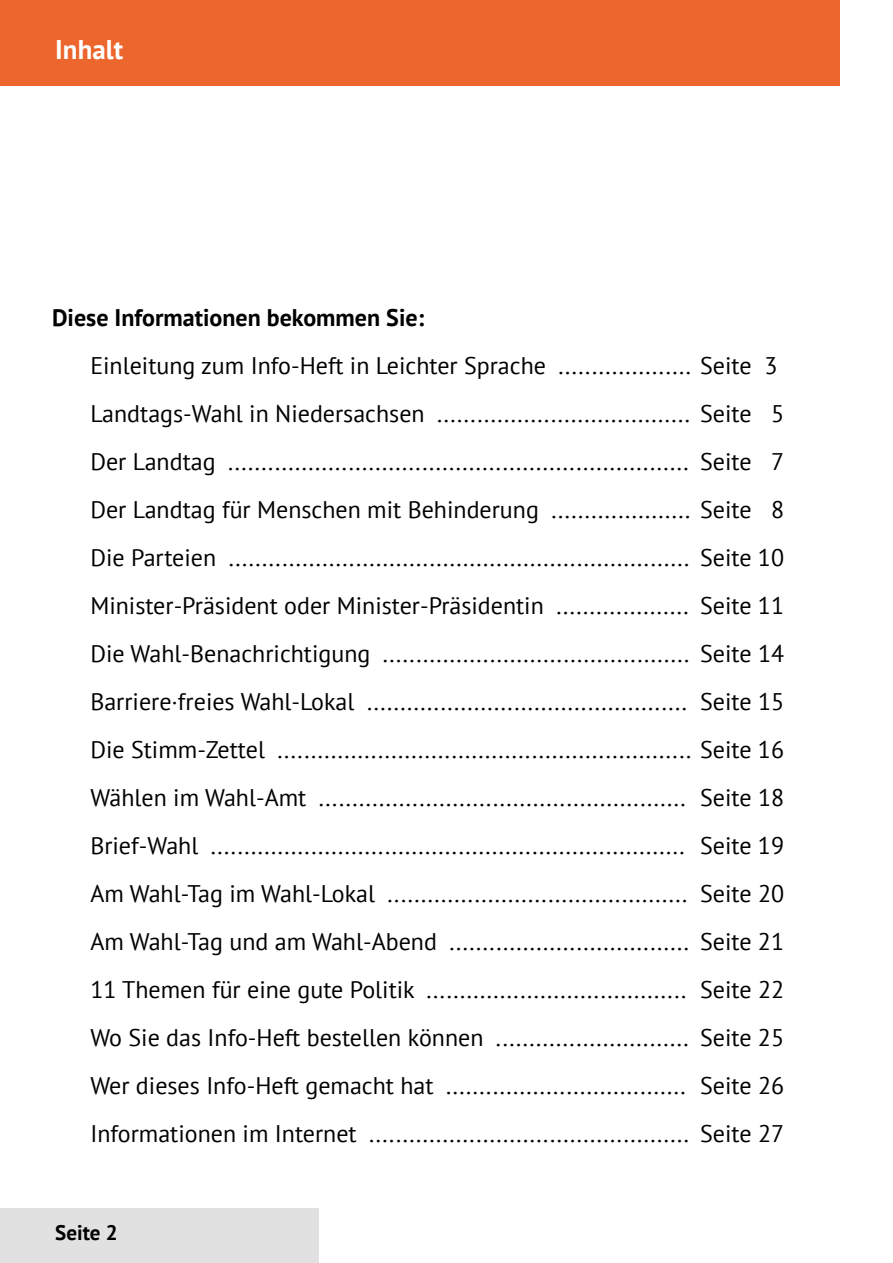
<style>
.page{position:relative;width:893px;height:1263px;background:#fff}
.page>*{position:absolute;margin:0;border:0;box-sizing:border-box;transform-origin:0 0}
.t1{font:700 27px "PT Sans";color:#fff}
.t2{font:24px/48px "PT Sans";color:#000}
.t3{font:700 24px "PT Sans";color:#000}
.t4{font:700 21px "PT Sans";color:#000}
</style>
<div class="page">
<div style="left:0;top:1209px;width:319px;height:54px;background:#e1e1e1"></div>
<div style="left:0;top:0;width:840px;height:86px;background:#ec662d"></div>
<p class="t1" style="left:55px;top:32px;width:69px">Inhalt</p>
<p class="t3" style="left:52px;top:302px;width:373px">Diese Informationen bekommen Sie:</p>
<p class="t2" style="left:90px;top:341px;width:689px">Einleitung zum Info-Heft in Leichter Sprache .................... Seite 3</p>
<p class="t2" style="left:90px;top:389px;width:695px">Landtags-Wahl in Niedersachsen ...................................... Seite 5</p>
<p class="t2" style="left:90px;top:437px;width:695px">Der Landtag ..................................................................... Seite 7</p>
<p class="t2" style="left:90px;top:485px;width:695px">Der Landtag für Menschen mit Behinderung ..................... Seite 8</p>
<p class="t2" style="left:90px;top:533px;width:695px">Die Parteien ..................................................................... Seite 10</p>
<p class="t2" style="left:90px;top:581px;width:695px">Minister-Präsident oder Minister-Präsidentin .................... Seite 11</p>
<p class="t2" style="left:90px;top:629px;width:695px">Die Wahl-Benachrichtigung .............................................. Seite 14</p>
<p class="t2" style="left:90px;top:677px;width:695px">Barriere·freies Wahl-Lokal ................................................ Seite 15</p>
<p class="t2" style="left:90px;top:725px;width:695px">Die Stimm-Zettel .............................................................. Seite 16</p>
<p class="t2" style="left:90px;top:773px;width:695px">Wählen im Wahl-Amt ....................................................... Seite 18</p>
<p class="t2" style="left:90px;top:821px;width:695px">Brief-Wahl ....................................................................... Seite 19</p>
<p class="t2" style="left:90px;top:869px;width:695px">Am Wahl-Tag im Wahl-Lokal ............................................. Seite 20</p>
<p class="t2" style="left:90px;top:917px;width:695px">Am Wahl-Tag und am Wahl-Abend .................................... Seite 21</p>
<p class="t2" style="left:90px;top:965px;width:695px">11 Themen für eine gute Politik ....................................... Seite 22</p>
<p class="t2" style="left:90px;top:1013px;width:695px">Wo Sie das Info-Heft bestellen können ............................. Seite 25</p>
<p class="t2" style="left:90px;top:1061px;width:695px">Wer dieses Info-Heft gemacht hat .................................... Seite 26<br>Informationen im Internet ................................................ Seite 27</p>
<p class="t4" style="left:55px;top:1218px;width:64px">Seite 2</p>
</div>
